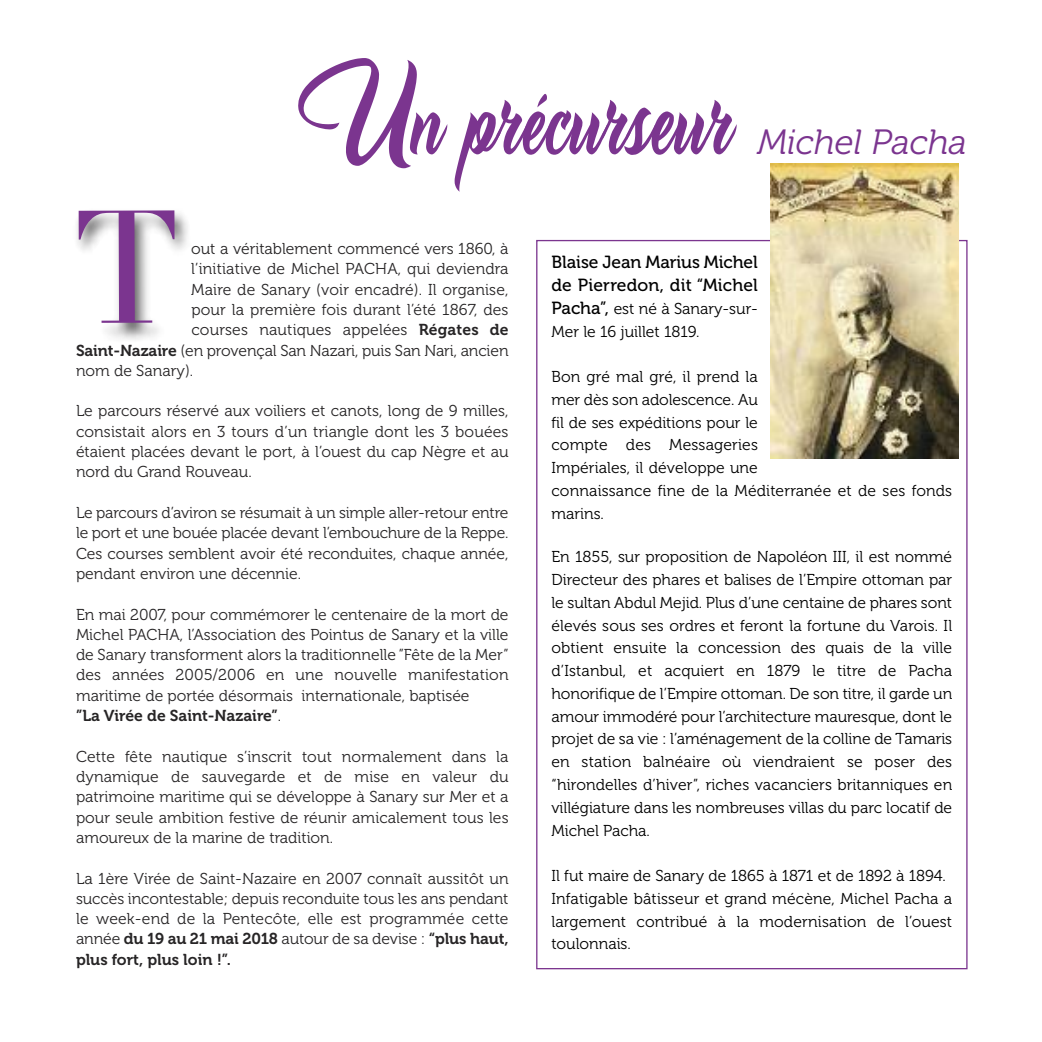
<style>
.page{position:relative;width:1042px;height:1042px;background:#fff}
.page>*{position:absolute;margin:0;border:0;box-sizing:border-box;transform-origin:0 0}
.t1{font:157.5px "Didot";color:#7b358f}
.t2{font:84px "Emotional Rescue";color:#7b358f;scale:.62 1}
.t3{font:italic 35px "Museo 300";letter-spacing:-.005em;color:#7b358f}
.t4{font:17.5px/22.8px "Museo 500";letter-spacing:-.005em;color:#000}
.t5{font:15.75px/20.3px "Museo 300";color:#272526;text-align:justify}
.t6{font:15.75px/22.8px "Museo 300";color:#000}
.t7{font:15.75px/20.3px "Museo 700";color:#272526}
.s1{font-family:"Museo 700"}
.s2{font-family:"Museo 300"}
.s3{font-family:"Museo 500";font-size:17.5px}
</style>
<div class="page">
<img style="left:770px;top:164px;width:188px;height:295px">
<img style="left:77px;top:211px;width:111px;height:129px">
<h2 class="t2" style="left:309px;top:76px;width:688px">Un précurseur</h2>
<h3 class="t3" style="left:758px;top:130px;width:211px">Michel Pacha</h3>
<h1 class="t1" style="left:73px;top:174px;width:110px">T</h1>
<p class="t5" style="left:191px;top:238px;width:319px">out a véritablement commencé vers 1860, à</p>
<p class="t5" style="left:191px;top:259px;width:319px">l’initiative de Michel PACHA, qui deviendra</p>
<p class="t5" style="left:191px;top:279px;width:319px">Maire de Sanary (voir encadré). Il organise,</p>
<p class="t5" style="left:191px;top:299px;width:319px">pour la première fois durant l’été 1867, des</p>
<p class="t5" style="left:191px;top:320px;width:319px">courses nautiques appelées <span class="s1">Régates de</span></p>
<p class="t5" style="left:76px;top:340px;width:434px"><span class="s1">Saint-Nazaire</span> (en provençal San Nazari, puis San Nari, ancien</p>
<p class="t5" style="left:76px;top:360px;width:119px">nom de Sanary).</p>
<p class="t5" style="left:76px;top:401px;width:434px">Le parcours réservé aux voiliers et canots, long de 9 milles, consistait alors en 3 tours d’un triangle dont les 3 bouées étaient placées devant le port, à l’ouest du cap Nègre et au nord du Grand Rouveau.</p>
<p class="t5" style="left:76px;top:502px;width:434px">Le parcours d’aviron se résumait à un simple aller-retour entre le port et une bouée placée devant l’embouchure de la Reppe.<br>Ces courses semblent avoir été reconduites, chaque année, pendant environ une décennie.</p>
<p class="t5" style="left:76px;top:604px;width:434px">En mai 2007, pour commémorer le centenaire de la mort de Michel PACHA, l’Association des Pointus de Sanary et la ville de Sanary transforment alors la traditionnelle ”Fête de la Mer” des années 2005/2006 en une nouvelle manifestation maritime de portée désormais internationale, baptisée</p>
<p class="t7" style="left:76px;top:707px;width:207px">”La Virée de Saint-Nazaire”<span class="s2">.</span></p>
<p class="t5" style="left:76px;top:746px;width:434px">Cette fête nautique s’inscrit tout normalement dans la dynamique de sauvegarde et de mise en valeur du patrimoine maritime qui se développe à Sanary sur Mer et a pour seule ambition festive de réunir amicalement tous les amoureux de la marine de tradition.</p>
<p class="t5" style="left:76px;top:868px;width:434px">La 1ère Virée de Saint-Nazaire en 2007 connaît aussitôt un succès incontestable; depuis reconduite tous les ans pendant le week-end de la Pentecôte, elle est programmée cette</p>
<p class="t7" style="left:76px;top:930px;width:434px"><span class="s2">année</span> du 19 au 21 mai 2018 <span class="s2">autour de sa devise :</span> “plus haut, plus fort, plus loin !”.</p>
<p class="t4" style="left:551px;top:253px;width:208px">Blaise Jean Marius Michel de Pierredon, dit “Michel</p>
<p class="t6" style="left:551px;top:297px;width:208px"><span class="s3">Pacha”,</span> est né à Sanary-sur-<br>Mer le 16 juillet 1819.</p>
<p class="t6" style="left:551px;top:365px;width:402px">Bon gré mal gré, il prend la<br>mer dès son adolescence. Au<br>fil de ses expéditions pour le<br>compte des Messageries<br>Impériales, il développe une<br>connaissance fine de la Méditerranée et de ses fonds marins.</p>
<p class="t6" style="left:551px;top:545px;width:402px;text-align:justify">En 1855, sur proposition de Napoléon III, il est nommé Directeur des phares et balises de l’Empire ottoman par le sultan Abdul Mejid. Plus d’une centaine de phares sont élevés sous ses ordres et feront la fortune du Varois. Il obtient ensuite la concession des quais de la ville d’Istanbul, et acquiert en 1879 le titre de Pacha honorifique de l’Empire ottoman. De son titre, il garde un amour immodéré pour l’architecture mauresque, dont le projet de sa vie : l’aménagement de la colline de Tamaris en station balnéaire où viendraient se poser des “hirondelles d’hiver”, riches vacanciers britanniques en villégiature dans les nombreuses villas du parc locatif de Michel Pacha.</p>
<p class="t6" style="left:551px;top:864px;width:402px">Il fut maire de Sanary de 1865 à 1871 et de 1892 à 1894.<br>Infatigable bâtisseur et grand mécène, Michel Pacha a largement contribué à la modernisation de l’ouest toulonnais.</p>
</div>
